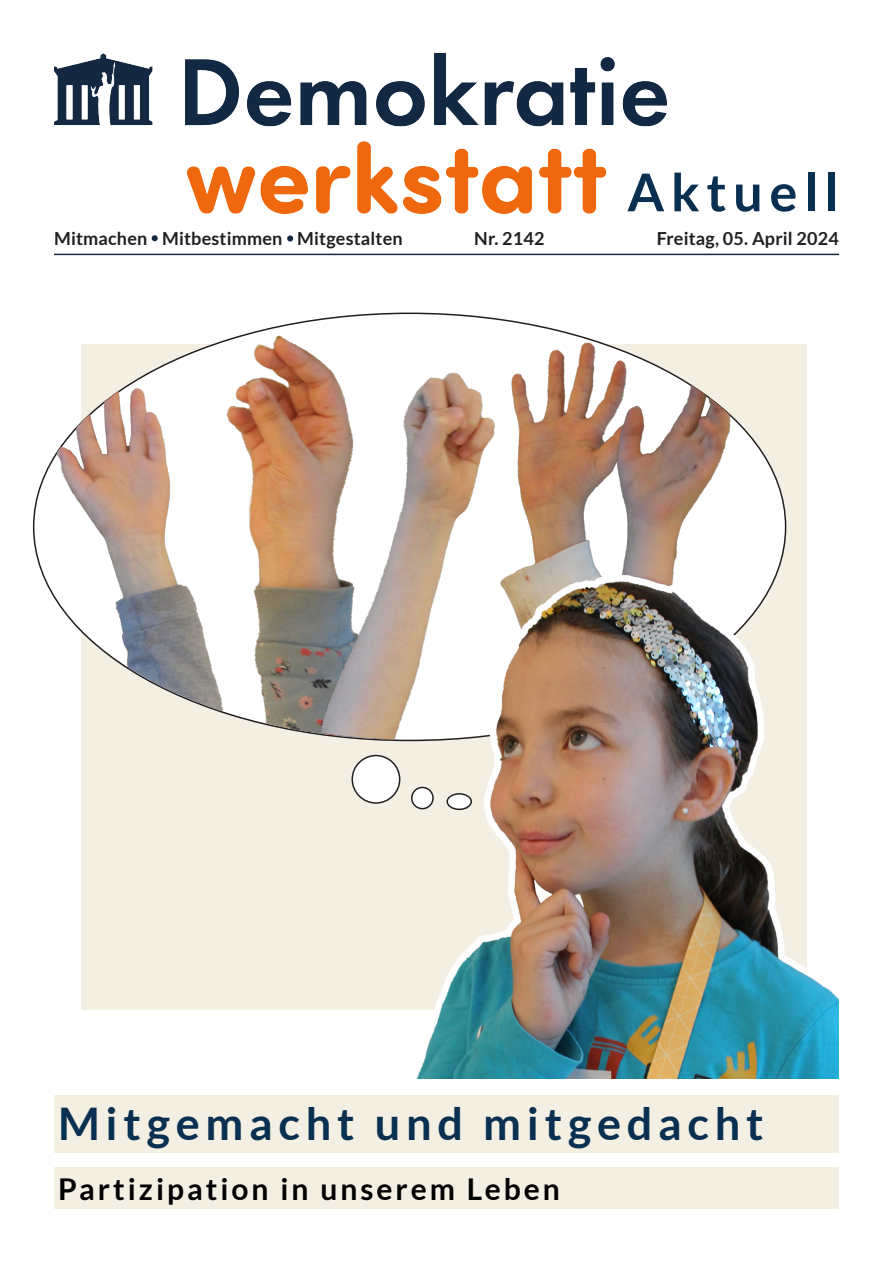
<style>
.page{position:relative;width:893px;height:1263px;background:#fff}
.page>*{position:absolute;margin:0;border:0;box-sizing:border-box;transform-origin:0 0}
.t1{font:700 52.2px "Lato";letter-spacing:.13em;color:#0a3051}
.t2{font:700 45px "Lato";letter-spacing:.13em;color:#0a3051}
.t3{font:700 30px "Lato";letter-spacing:.1em;color:#000}
.t4{font:700 18px "Lato";letter-spacing:.01em;color:#231f20}
</style>
<div class="page">
<div style="left:54px;top:1095px;width:785px;height:58px;background:#f3efe3"></div>
<div style="left:54px;top:1168px;width:785px;height:41px;background:#f3efe3"></div>
<img style="left:54px;top:53px;width:613px;height:160px">
<hr style="left:54px;top:254px;width:785px;height:1px;background:#132843">
<svg style="left:152px;top:235px;width:6px;height:6px"></svg>
<svg style="left:287px;top:235px;width:6px;height:6px"></svg>
<img style="left:39px;top:339px;width:189px;height:401px">
<img style="left:228px;top:312px;width:554px;height:41px">
<img style="left:116px;top:353px;width:723px;height:725px">
<p class="t1" style="left:627px;top:162px;width:213px">Aktuell</p>
<p class="t4" style="left:54px;top:228px;width:350px">Mitmachen Mitbestimmen Mitgestalten</p>
<p class="t4" style="left:474px;top:228px;width:72px">Nr. 2142</p>
<p class="t4" style="left:657px;top:229px;width:184px">Freitag, 05. April 2024</p>
<p class="t2" style="left:58px;top:1098px;width:707px">Mitgemacht und mitgedacht</p>
<p class="t3" style="left:58px;top:1172px;width:503px">Partizipation in unserem Leben</p>
</div>
